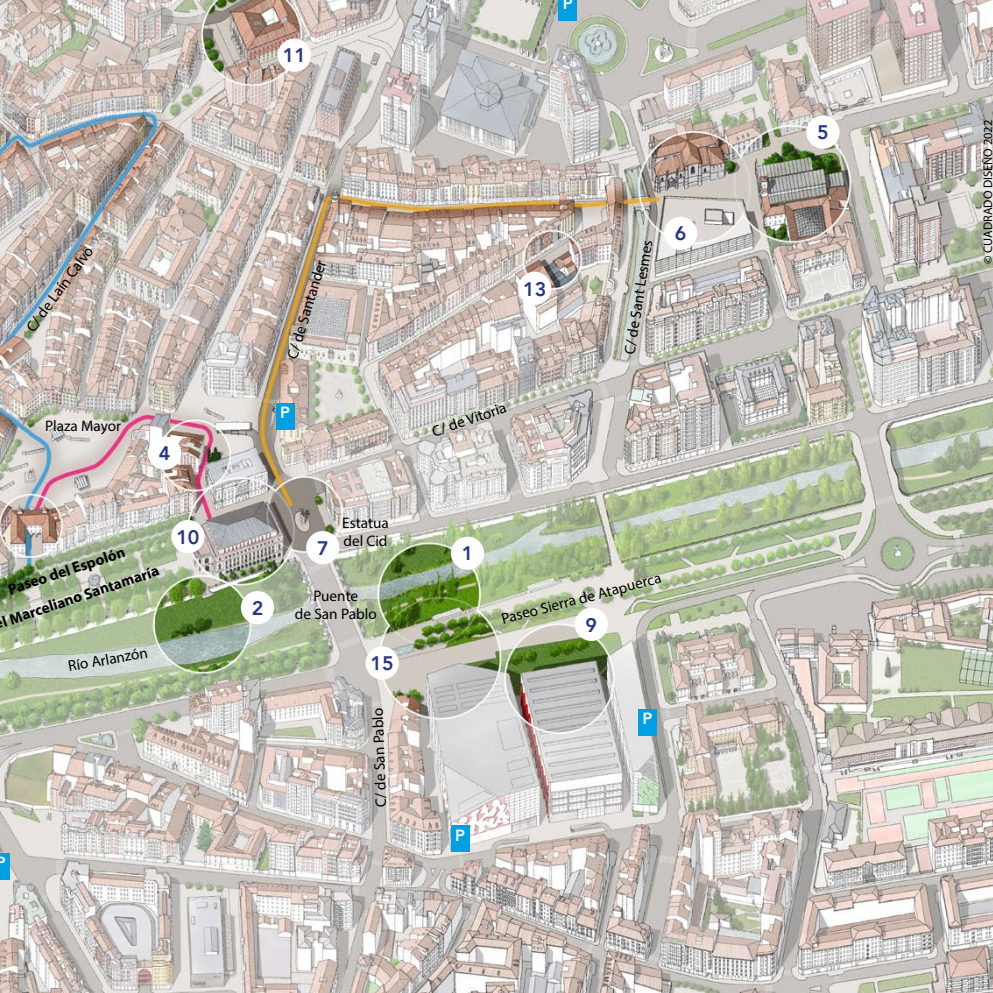
<style>
.page{position:relative;width:993px;height:993px;background:#fff}
.page>*{position:absolute;margin:0;border:0;box-sizing:border-box;transform-origin:0 0}
.t1{font:800 19.6px "Avenir";color:#283583}
.t2{font:800 16.28px "Avenir";color:#fff}
.t3{font:15.22px/18.4px "Myriad Pro";color:#000}
.t4{font:700 15.22px/28.7px "Myriad Pro";color:#000}
.t5{font:12.42px "Myriad Pro";color:#000}
</style>
<div class="page">
<img style="left:0;top:0;width:992px;height:992px">
<div style="left:148px;top:436px;width:33px;height:33px;background:#fff;border-radius:50%"></div>
<div style="left:806px;top:115px;width:33px;height:34px;background:#fff;border-radius:50%"></div>
<div style="left:663px;top:216px;width:34px;height:34px;background:#fff;border-radius:50%"></div>
<div style="left:306px;top:531px;width:33px;height:33px;background:#fff;border-radius:50%"></div>
<div style="left:518px;top:271px;width:33px;height:34px;background:#fff;border-radius:50%"></div>
<div style="left:450px;top:536px;width:34px;height:33px;background:#fff;border-radius:50%"></div>
<div style="left:574px;top:607px;width:33px;height:33px;background:#fff;border-radius:50%"></div>
<div style="left:241px;top:591px;width:33px;height:33px;background:#fff;border-radius:50%"></div>
<div style="left:171px;top:520px;width:33px;height:33px;background:#fff;border-radius:50%"></div>
<div style="left:365px;top:646px;width:33px;height:33px;background:#fff;border-radius:50%"></div>
<div style="left:278px;top:39px;width:33px;height:33px;background:#fff;border-radius:50%"></div>
<div style="left:558px;top:0;width:18px;height:20px;background:#009fe3"></div>
<div style="left:276px;top:403px;width:18px;height:26px;background:#009fe3"></div>
<div style="left:637px;top:708px;width:19px;height:27px;background:#009fe3"></div>
<div style="left:450px;top:825px;width:19px;height:26px;background:#009fe3"></div>
<div style="left:0;top:852px;width:9px;height:27px;background:#009fe3"></div>
<p class="t1" style="left:283px;top:40px;width:25px">11</p>
<p class="t2" style="left:562px;top:-10px;width:11px">P</p>
<p class="t3" style="left:22px;top:323px;width:103px;rotate:-53deg">C/ de Laín Calvo</p>
<p class="t3" style="left:45px;top:416px;width:78px">Plaza Mayor</p>
<p class="t1" style="left:159px;top:438px;width:13px">4</p>
<p class="t1" style="left:176px;top:521px;width:25px">10</p>
<p class="t4" style="left:-11px;top:581px;width:165px;text-indent:16px;rotate:-19deg">Paseo del Espolón<br>l Marceliano Santamaría</p>
<p class="t3" style="left:67px;top:656px;width:82px;rotate:-10deg">Río Arlanzón</p>
<p class="t2" style="left:-5px;top:849px;width:11px">P</p>
<p class="t3" style="left:283px;top:355px;width:104px;rotate:-73deg">C/ de Santander</p>
<p class="t2" style="left:280px;top:400px;width:11px">P</p>
<p class="t1" style="left:252px;top:592px;width:13px">2</p>
<p class="t1" style="left:317px;top:532px;width:13px">7</p>
<p class="t3" style="left:342px;top:513px;width:48px">Estatua del Cid</p>
<p class="t3" style="left:295px;top:585px;width:83px;text-align:center">Puente<br>de San Pablo</p>
<p class="t1" style="left:370px;top:648px;width:25px">15</p>
<p class="t3" style="left:371px;top:807px;width:101px;rotate:-92deg">C/ de San Pablo</p>
<p class="t1" style="left:523px;top:273px;width:25px">13</p>
<p class="t3" style="left:429px;top:423px;width:79px;rotate:-19deg">C/ de Vitoria</p>
<p class="t3" style="left:620px;top:352px;width:117px;rotate:-81deg">C/ de Sant Lesmes</p>
<p class="t1" style="left:674px;top:218px;width:13px">6</p>
<p class="t1" style="left:461px;top:538px;width:13px">1</p>
<p class="t3" style="left:499px;top:610px;width:166px;rotate:-15deg">Paseo Sierra de Atapuerca</p>
<p class="t1" style="left:585px;top:609px;width:13px">9</p>
<p class="t2" style="left:642px;top:705px;width:11px">P</p>
<p class="t2" style="left:455px;top:822px;width:11px">P</p>
<p class="t1" style="left:816px;top:117px;width:13px">5</p>
<p class="t5" style="left:979px;top:264px;width:146px;rotate:-90deg">© CUADRADO DISEÑO 2022</p>
</div>
